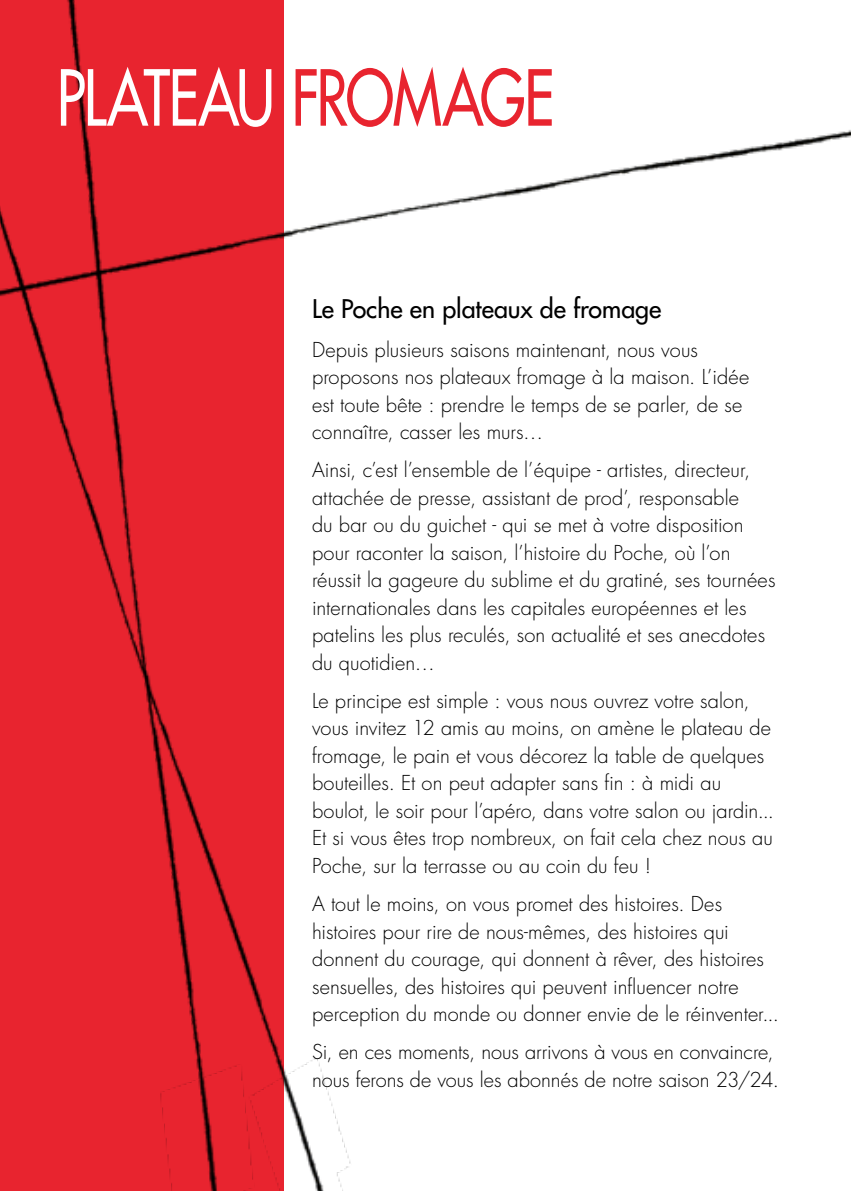
<style>
.page{position:relative;width:851px;height:1191px;background:#fff}
.page>*{position:absolute;margin:0;border:0;box-sizing:border-box;transform-origin:0 0}
.t1{font:500 75px "Futura Std";letter-spacing:-.025em;color:#fff;scale:.77 1}
.t2{font:500 25px "Futura Std";color:#000}
.t3{font:300 20px/27.5px "Futura Std";letter-spacing:.005em;color:#000}
.s1{color:#e8242f}
</style>
<div class="page">
<img style="left:0;top:0;width:850px;height:1191px">
<h1 class="t1" style="left:57px;top:51px;width:647px">PLATEAU <span class="s1">FROMAGE</span></h1>
<p class="t2" style="left:312px;top:293px;width:351px">Le Poche en plateaux de fromage</p>
<p class="t3" style="left:312px;top:336px;width:438px">Depuis plusieurs saisons maintenant, nous vous proposons nos plateaux fromage à la maison. L’idée est toute bête : prendre le temps de se parler, de se connaître, casser les murs…</p>
<p class="t3" style="left:312px;top:457px;width:465px">Ainsi, c’est l’ensemble de l’équipe - artistes, directeur, attachée de presse, assistant de prod’, responsable<br>du bar ou du guichet - qui se met à votre disposition pour raconter la saison, l’histoire du Poche, où l’on réussit la gageure du sublime et du gratiné, ses tournées internationales dans les capitales européennes et les patelins les plus reculés, son actualité et ses anecdotes du quotidien…</p>
<p class="t3" style="left:312px;top:687px;width:463px">Le principe est simple : vous nous ouvrez votre salon, vous invitez 12 amis au moins, on amène le plateau de fromage, le pain et vous décorez la table de quelques bouteilles. Et on peut adapter sans fin : à midi au boulot, le soir pour l’apéro, dans votre salon ou jardin...<br>Et si vous êtes trop nombreux, on fait cela chez nous au Poche, sur la terrasse ou au coin du feu !</p>
<p class="t3" style="left:312px;top:890px;width:468px">A tout le moins, on vous promet des histoires. Des histoires pour rire de nous-mêmes, des histoires qui donnent du courage, qui donnent à rêver, des histoires sensuelles, des histoires qui peuvent influencer notre perception du monde ou donner envie de le réinventer...</p>
<p class="t3" style="left:312px;top:1038px;width:468px">Si, en ces moments, nous arrivons à vous en convaincre, nous ferons de vous les abonnés de notre saison 23/24.</p>
</div>
